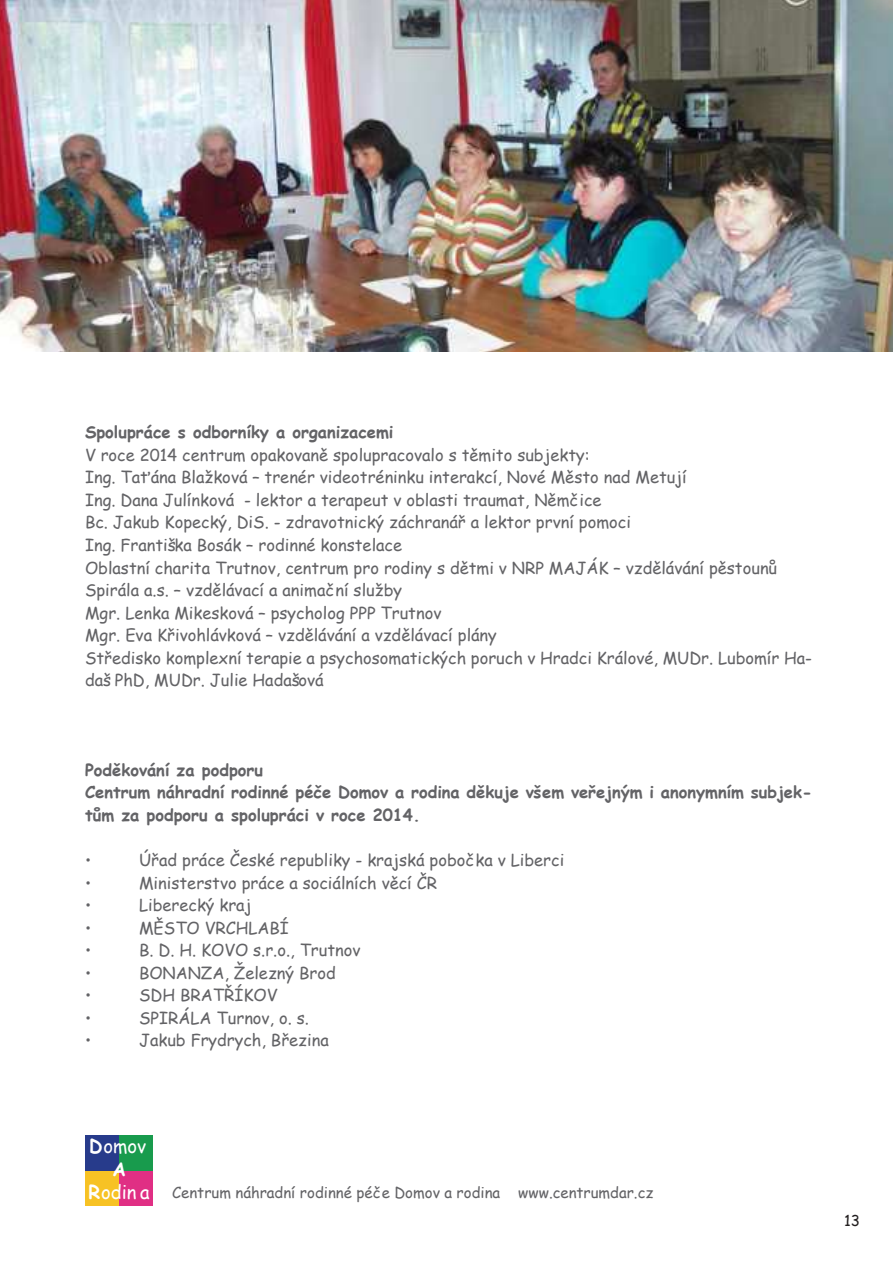
<style>
.page{position:relative;width:893px;height:1263px;background:#fff}
.page>*{position:absolute;margin:0;border:0;box-sizing:border-box;transform-origin:0 0}
.t1{font:19.05px/22.8px "Comic Sans MS";color:#fff;text-align:center}
.t2{font:16.5px/22.5px "Comic Sans MS";color:#636366}
.t3{font:700 16.5px/22.5px "Comic Sans MS";color:#636366}
.t4{font:15px "Comic Sans MS";color:#636366}
.t5{font:15px "Comic Sans MS";color:#231f20}
.s1{font-weight:700}
.s2{font-weight:700;font-size:19.05px;color:#fff}
.s3{font-size:19.05px;color:#fff}
</style>
<div class="page">
<img style="left:0;top:0;width:893px;height:352px">
<div style="left:85px;top:1135px;width:34px;height:36px;background:#273b8b"></div>
<div style="left:85px;top:1171px;width:34px;height:34px;background:#f7c224"></div>
<div style="left:119px;top:1135px;width:34px;height:36px;background:#189b4d"></div>
<div style="left:119px;top:1171px;width:34px;height:34px;background:#e02f84"></div>
<p class="t3" style="left:85px;top:421px;width:310px">Spolupráce s odborníky a organizacemi</p>
<p class="t2" style="left:85px;top:443px;width:729px">V roce 2014 centrum opakovaně spolupracovalo s těmito subjekty:<br>Ing. Taťána Blažková – trenér videotréninku interakcí, Nové Město nad Metují<br>Ing. Dana Julínková - lektor a terapeut v oblasti traumat, Němčice<br>Bc. Jakub Kopecký, DiS. - zdravotnický záchranář a lektor první pomoci<br>Ing. Františka Bosák – rodinné konstelace<br>Oblastní charita Trutnov, centrum pro rodiny s dětmi v NRP MAJÁK – vzdělávání pěstounů Spirála a.s. – vzdělávací a animační služby<br>Mgr. Lenka Mikesková – psycholog PPP Trutnov<br>Mgr. Eva Křivohlávková – vzdělávání a vzdělávací plány<br>Středisko komplexní terapie a psychosomatických poruch v Hradci Králové, MUDr. Lubomír Ha&shy;daš PhD, MUDr. Julie Hadašová</p>
<p class="t3" style="left:85px;top:758px;width:729px">Poděkování za podporu<br>Centrum náhradní rodinné péče Domov a rodina děkuje všem veřejným i anonymním subjek&shy;tům za podporu a spolupráci v roce 2014.</p>
<p class="t2" style="left:85px;top:848px;width:8px">•</p>
<p class="t2" style="left:139px;top:848px;width:427px">Úřad práce České republiky - krajská pobočka v Liberci</p>
<p class="t2" style="left:85px;top:871px;width:8px">•</p>
<p class="t2" style="left:139px;top:871px;width:300px">Ministerstvo práce a sociálních věcí ČR</p>
<p class="t2" style="left:85px;top:893px;width:8px">•</p>
<p class="t2" style="left:139px;top:893px;width:114px">Liberecký kraj</p>
<p class="t2" style="left:85px;top:916px;width:8px">•</p>
<p class="t2" style="left:139px;top:916px;width:151px">MĚSTO VRCHLABÍ</p>
<p class="t2" style="left:85px;top:938px;width:8px">•</p>
<p class="t2" style="left:139px;top:938px;width:223px">B. D. H. KOVO s.r.o., Trutnov</p>
<p class="t2" style="left:85px;top:961px;width:8px">•</p>
<p class="t2" style="left:139px;top:961px;width:198px">BONANZA, Železný Brod</p>
<p class="t2" style="left:85px;top:983px;width:8px">•</p>
<p class="t2" style="left:139px;top:983px;width:140px">SDH BRATŘÍKOV</p>
<p class="t2" style="left:85px;top:1006px;width:8px">•</p>
<p class="t2" style="left:139px;top:1006px;width:171px">SPIRÁLA Turnov, o. s.</p>
<p class="t2" style="left:85px;top:1028px;width:8px">•</p>
<p class="t2" style="left:139px;top:1028px;width:191px">Jakub Frydrych, Březina</p>
<p class="t1" style="left:89px;top:1135px;width:58px"><span class="s1">D</span>omov<br><span class="s1">A</span></p>
<p class="t4" style="left:88px;top:1182px;width:566px"><span class="s2">R</span><span class="s3">odin a</span> Centrum náhradní rodinné péče Domov a rodina www.centrumdar.cz</p>
<p class="t5" style="left:844px;top:1209px;width:17px">13</p>
</div>
